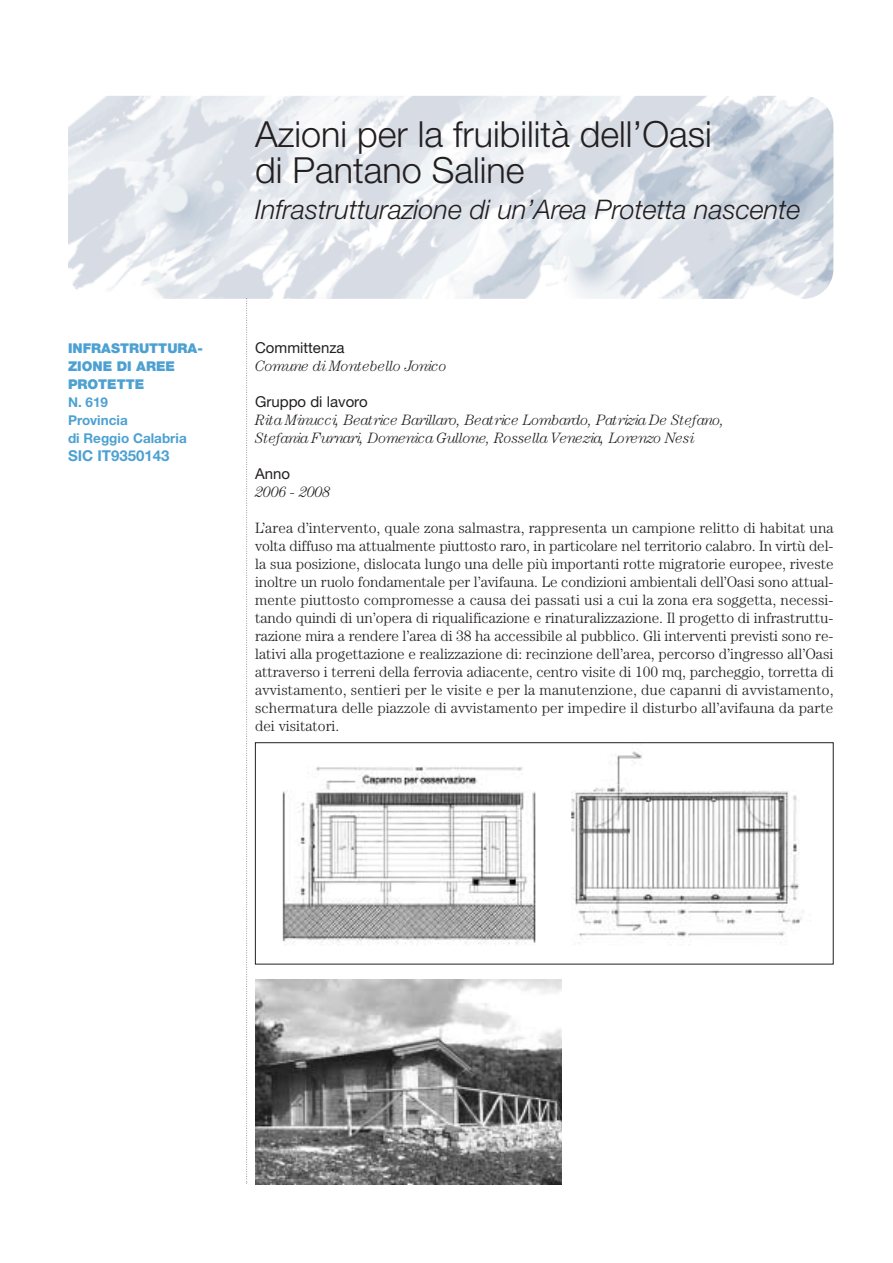
<style>
.page{position:relative;width:893px;height:1263px;background:#fff}
.page>*{position:absolute;margin:0;border:0;box-sizing:border-box;transform-origin:0 0}
.t1{font:300 36px/36px "Helvetica Neue";color:#231f20}
.t2{font:italic 300 27px "Helvetica Neue";color:#231f20}
.t3{font:300 15px/18px "Century";letter-spacing:.005em;color:#231f20;text-align:justify}
.t4{font:italic 300 15px/18px "Century";letter-spacing:-.035em;color:#231f20}
.t5{font:15px "Helvetica Neue";color:#231f20}
.t6{font:700 15px "Helvetica Neue";color:#4ca1d2}
.t7{font:900 13.5px/18px "Helvetica Neue";color:#4ca1d2}
.t8{font:700 13.5px/18px "Helvetica Neue";color:#4ca1d2}
</style>
<div class="page">
<img style="left:68px;top:96px;width:765px;height:203px;border-radius:30px">
<svg style="left:246px;top:298px;width:1px;height:885px"></svg>
<img style="left:282px;top:751px;width:521px;height:194px">
<div style="left:255px;top:742px;width:578px;height:222px;border:1px solid #231f20"></div>
<img style="left:256px;top:980px;width:305px;height:204px">
<p class="t7" style="left:68px;top:339px;width:136px">INFRASTRUTTURA-<br>ZIONE DI AREE<br>PROTETTE</p>
<p class="t8" style="left:68px;top:393px;width:120px">N. 619<br>Provincia<br>di Reggio Calabria</p>
<p class="t6" style="left:68px;top:446px;width:103px">SIC IT9350143</p>
<h1 class="t1" style="left:255px;top:115px;width:458px">Azioni per la fruibilità dell’Oasi di Pantano Saline</h1>
<h2 class="t2" style="left:255px;top:193px;width:547px">Infrastrutturazione di un’Area Protetta nascente</h2>
<p class="t5" style="left:255px;top:338px;width:91px">Committenza</p>
<p class="t4" style="left:255px;top:357px;width:193px">Comune di Montebello Jonico</p>
<p class="t5" style="left:255px;top:392px;width:114px">Gruppo di lavoro</p>
<p class="t4" style="left:255px;top:411px;width:471px">Rita Minucci, Beatrice Barillaro, Beatrice Lombardo, Patrizia De Stefano,<br>Stefania Furnari, Domenica Gullone, Rossella Venezia, Lorenzo Nesi</p>
<p class="t5" style="left:255px;top:464px;width:37px">Anno</p>
<p class="t4" style="left:255px;top:483px;width:77px">2006 - 2008</p>
<p class="t3" style="left:255px;top:518px;width:580px">L’area d’intervento, quale zona salmastra, rappresenta un campione relitto di habitat una volta diffuso ma attualmente piuttosto raro, in particolare nel territorio calabro. In virtù del&shy;la sua posizione, dislocata lungo una delle più importanti rotte migratorie europee, riveste inoltre un ruolo fondamentale per l’avifauna. Le condizioni ambientali dell’Oasi sono attual&shy;mente piuttosto compromesse a causa dei passati usi a cui la zona era soggetta, necessi&shy;tando quindi di un’opera di riqualificazione e rinaturalizzazione. Il progetto di infrastruttu&shy;razione mira a rendere l’area di 38 ha accessibile al pubblico. Gli interventi previsti sono re&shy;lativi alla progettazione e realizzazione di: recinzione dell’area, percorso d’ingresso all’Oasi attraverso i terreni della ferrovia adiacente, centro visite di 100 mq, parcheggio, torretta di avvistamento, sentieri per le visite e per la manutenzione, due capanni di avvistamento, schermatura delle piazzole di avvistamento per impedire il disturbo all’avifauna da parte dei visitatori.</p>
</div>
